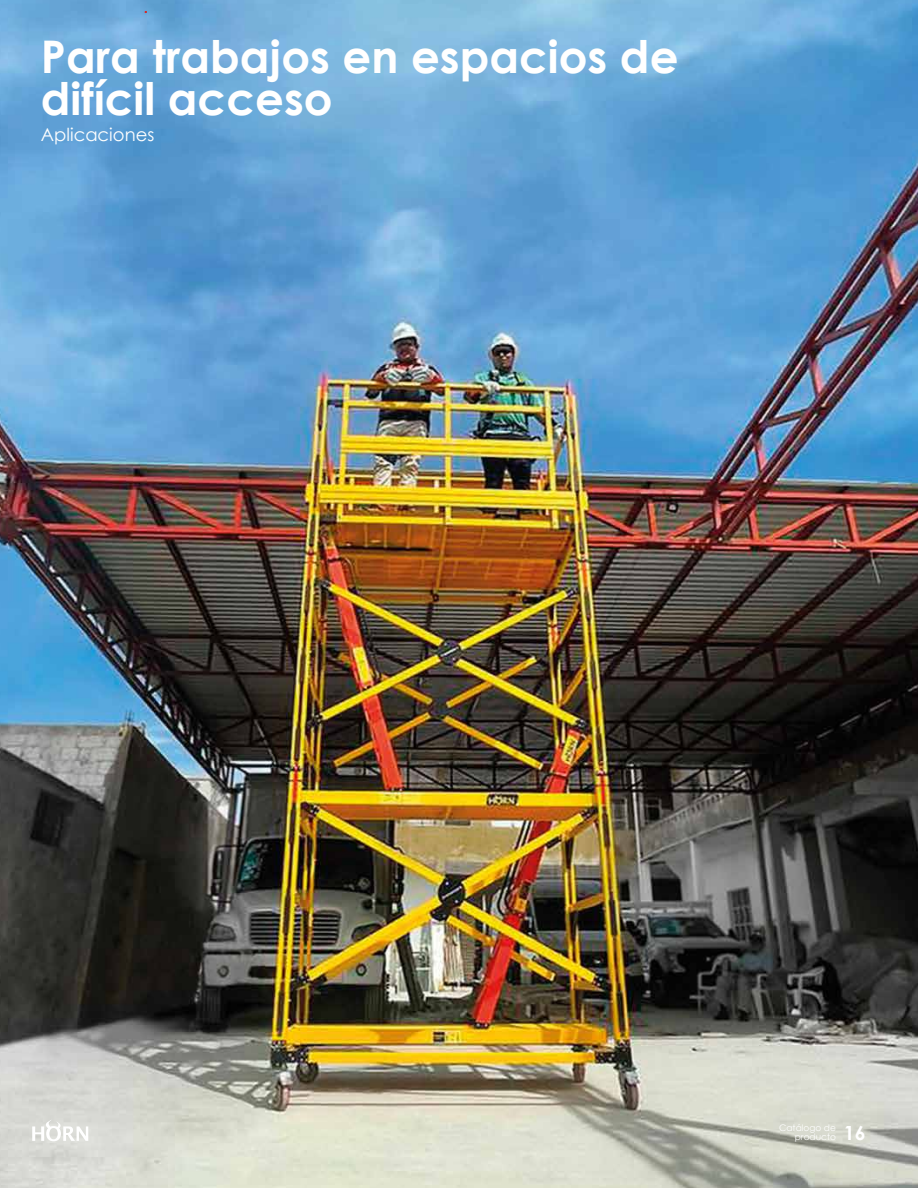
<style>
.page{position:relative;width:918px;height:1188px;background:#fff}
.page>*{position:absolute;margin:0;border:0;box-sizing:border-box;transform-origin:0 0}
.t1{font:700 45px/42px "Century Gothic";color:#fff}
.t2{font:700 19.5px "Century Gothic";color:#fff}
.t3{font:18px "Century Gothic";color:#fff}
.t4{font:9px/9px "Century Gothic";color:#fff;text-align:right}
</style>
<div class="page">
<img style="left:0;top:0;width:917px;height:1188px">
<svg style="left:143px;top:11px;width:6px;height:4px"></svg>
<svg style="left:32px;top:1119px;width:56px;height:22px"></svg>
<p class="t1" style="left:41px;top:34px;width:639px">Para trabajos en espacios de difícil acceso</p>
<p class="t3" style="left:41px;top:122px;width:115px">Aplicaciones</p>
<p class="t4" style="left:779px;top:1123px;width:58px">Catálogo de producto</p>
<p class="t2" style="left:843px;top:1118px;width:23px">16</p>
</div>
